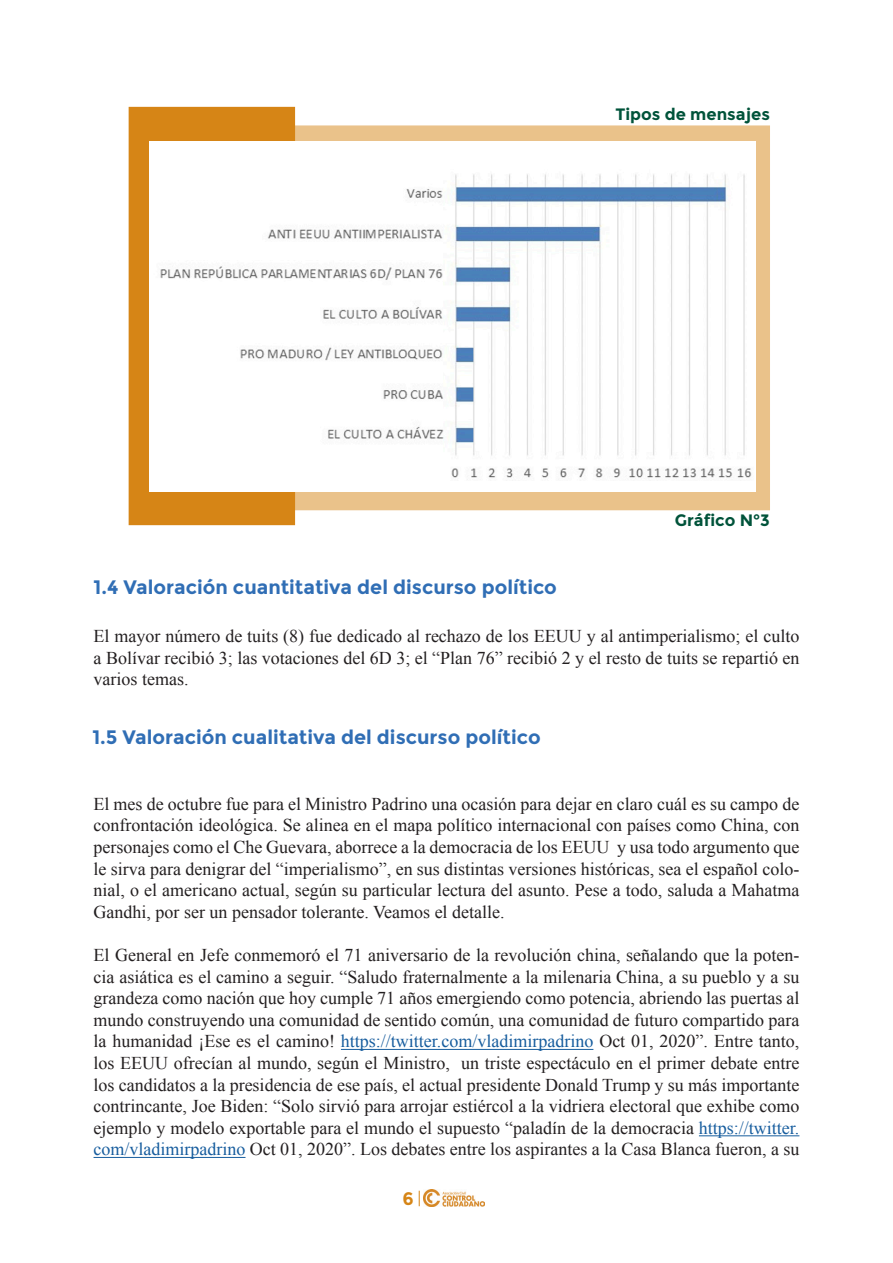
<style>
.page{position:relative;width:893px;height:1263px;background:#fff}
.page>*{position:absolute;margin:0;border:0;box-sizing:border-box;transform-origin:0 0}
.t1{font:700 19.5px "Montserrat";color:#306eb5}
.t2{font:18px/21.6px "Times New Roman";color:#231f20;text-align:justify}
.t3{font:700 18px "Montserrat";color:#d68516}
.t4{font:700 16.5px "Montserrat";color:#00533a}
.s1{color:#175d9e}
</style>
<div class="page">
<div style="left:129px;top:107px;width:166px;height:418px;background:#d68516"></div>
<svg style="left:149px;top:125px;width:621px;height:385px;fill:#eac28a"></svg>
<svg style="left:419px;top:1191px;width:1px;height:15px"></svg>
<img style="left:424px;top:1189px;width:61px;height:18px">
<hr style="left:341px;top:1049px;width:252px;height:1px;background:#175d9e">
<hr style="left:699px;top:1135px;width:100px;height:1px;background:#175d9e">
<hr style="left:94px;top:1157px;width:152px;height:1px;background:#175d9e">
<div style="left:149px;top:141px;width:607px;height:350px;background:#fff"></div>
<img style="left:160px;top:174px;width:592px;height:304px">
<p class="t4" style="left:615px;top:104px;width:156px">Tipos de mensajes</p>
<p class="t4" style="left:675px;top:511px;width:97px">Gráfico N°3</p>
<p class="t1" style="left:94px;top:576px;width:465px">1.4 Valoración cuantitativa del discurso político</p>
<p class="t2" style="left:94px;top:625px;width:707px">El mayor número de tuits (8) fue dedicado al rechazo de los EEUU y al antimperialismo; el culto a Bolívar recibió 3; las votaciones del 6D 3; el “Plan 76” recibió 2 y el resto de tuits se repartió en varios temas.</p>
<p class="t1" style="left:92px;top:725px;width:450px">1.5 Valoración cualitativa del discurso político</p>
<p class="t2" style="left:94px;top:793px;width:707px">El mes de octubre fue para el Ministro Padrino una ocasión para dejar en claro cuál es su campo de confrontación ideológica. Se alinea en el mapa político internacional con países como China, con personajes como el Che Guevara, aborrece a la democracia de los EEUU y usa todo argumento que le sirva para denigrar del “imperialismo”, en sus distintas versiones históricas, sea el español colo&shy;nial, o el americano actual, según su particular lectura del asunto. Pese a todo, saluda a Mahatma Gandhi, por ser un pensador tolerante. Veamos el detalle.</p>
<p class="t2" style="left:94px;top:944px;width:707px">El General en Jefe conmemoró el 71 aniversario de la revolución china, señalando que la poten&shy;cia asiática es el camino a seguir. “Saludo fraternalmente a la milenaria China, a su pueblo y a su grandeza como nación que hoy cumple 71 años emergiendo como potencia, abriendo las puertas al mundo construyendo una comunidad de sentido común, una comunidad de futuro compartido para la humanidad ¡Ese es el camino! <span class="s1">https://twitter.com/vladimirpadrino</span> Oct 01, 2020”. Entre tanto, los EEUU ofrecían al mundo, según el Ministro, un triste espectáculo en el primer debate entre los candidatos a la presidencia de ese país, el actual presidente Donald Trump y su más importante contrincante, Joe Biden: “Solo sirvió para arrojar estiércol a la vidriera electoral que exhibe como ejemplo y modelo exportable para el mundo el supuesto “paladín de la democracia <span class="s1">https://twitter. com/vladimirpadrino</span> Oct 01, 2020”. Los debates entre los aspirantes a la Casa Blanca fueron, a su</p>
<p class="t3" style="left:402px;top:1188px;width:13px">6</p>
</div>
